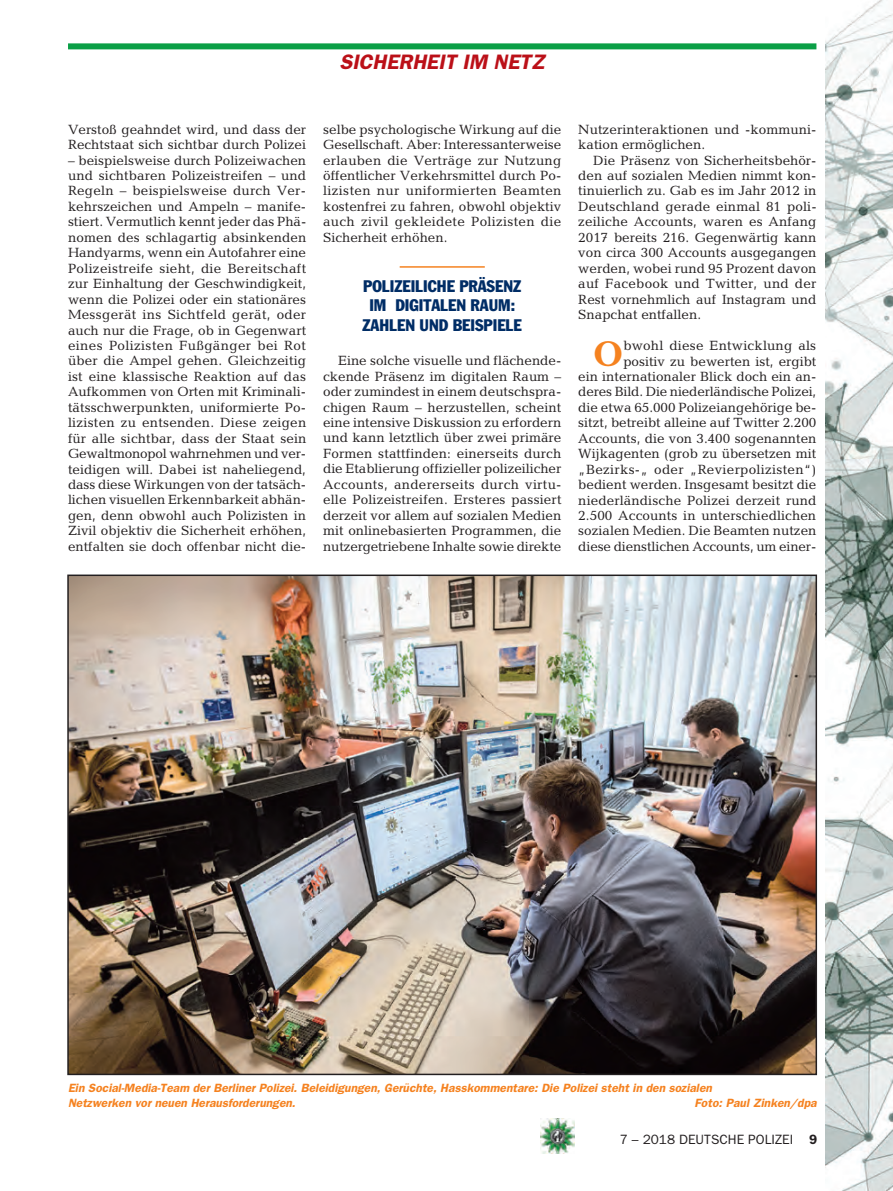
<style>
.page{position:relative;width:893px;height:1191px;background:#fff}
.page>*{position:absolute;margin:0;border:0;box-sizing:border-box;transform-origin:0 0}
.t1{font:700 36.15px "Candida";color:#f58220}
.t2{font:italic 600 21px "Franklin Gothic";color:#bb1018}
.t3{font:condensed 16.5px/19.5px "Franklin Gothic";color:#002d66;text-align:center}
.t4{font:13.5px/15.5px "Candida";color:#231f20;text-align:justify}
.t5{font:13.5px "Franklin Gothic";color:#231f20}
.t6{font:italic 600 12px/15px "Franklin Gothic";color:#f58220}
.s1{font-weight:600}
</style>
<div class="page">
<img style="left:540px;top:1118px;width:34px;height:35px">
<div style="left:68px;top:43px;width:748px;height:6px;background:#0a9f46"></div>
<img style="left:825px;top:0;width:68px;height:1191px">
<hr style="left:400px;top:266px;width:85px;height:2px;background:#f58220">
<img style="left:70px;top:577px;width:744px;height:495px">
<h2 class="t2" style="left:340px;top:49px;width:206px">SICHERHEIT IM NETZ</h2>
<p class="t4" style="left:68px;top:121px;width:240px">Verstoß geahndet wird, und dass der<br>Rechtstaat sich sichtbar durch Polizei</p>
<p class="t4" style="left:68px;top:152px;width:240px">– beispielsweise durch Polizeiwachen und sichtbaren Polizeistreifen – und Regeln – beispielsweise durch Ver&shy;kehrszeichen und Ampeln – manife&shy;stiert. Vermutlich kennt jeder das Phä&shy;nomen des schlagartig absinkenden Handyarms, wenn ein Autofahrer eine Polizeistreife sieht, die Bereitschaft zur Einhaltung der Geschwindigkeit, wenn die Polizei oder ein stationäres Messgerät ins Sichtfeld gerät, oder auch nur die Frage, ob in Gegenwart eines Polizisten Fußgänger bei Rot über die Ampel gehen. Gleichzeitig ist eine klassische Reaktion auf das Aufkommen von Orten mit Kriminali&shy;tätsschwerpunkten, uniformierte Po&shy;lizisten zu entsenden. Diese zeigen für alle sichtbar, dass der Staat sein Gewaltmonopol wahrnehmen und ver&shy;teidigen will. Dabei ist naheliegend, dass diese Wirkungen von der tatsäch&shy;lichen visuellen Erkennbarkeit abhän&shy;gen, denn obwohl auch Polizisten in Zivil objektiv die Sicherheit erhöhen, entfalten sie doch offenbar nicht die-</p>
<p class="t4" style="left:323px;top:121px;width:240px">selbe psychologische Wirkung auf die Gesellschaft. Aber: Interessanterweise erlauben die Verträge zur Nutzung öffentlicher Verkehrsmittel durch Po&shy;lizisten nur uniformierten Beamten kostenfrei zu fahren, obwohl objektiv auch zivil gekleidete Polizisten die Sicherheit erhöhen.</p>
<p class="t3" style="left:363px;top:276px;width:161px">POLIZEILICHE PRÄSENZ<br>IM DIGITALEN RAUM:<br>ZAHLEN UND BEISPIELE</p>
<p class="t4" style="left:323px;top:353px;width:240px;text-indent:15px">Eine solche visuelle und flächende&shy;ckende Präsenz im digitalen Raum – oder zumindest in einem deutschspra&shy;chigen Raum – herzustellen, scheint eine intensive Diskussion zu erfordern und kann letztlich über zwei primäre Formen stattfinden: einerseits durch die Etablierung offizieller polizeilicher Accounts, andererseits durch virtu&shy;elle Polizeistreifen. Ersteres passiert derzeit vor allem auf sozialen Medien mit onlinebasierten Programmen, die nutzergetriebene Inhalte sowie direkte</p>
<p class="t4" style="left:578px;top:121px;width:240px">Nutzerinteraktionen und -kommuni&shy;kation ermöglichen.</p>
<p class="t4" style="left:578px;top:152px;width:240px;text-indent:15px">Die Präsenz von Sicherheitsbehör&shy;den auf sozialen Medien nimmt kon&shy;tinuierlich zu. Gab es im Jahr 2012 in Deutschland gerade einmal 81 poli&shy;zeiliche Accounts, waren es Anfang 2017 bereits 216. Gegenwärtig kann von circa 300 Accounts ausgegangen werden, wobei rund 95 Prozent davon auf Facebook und Twitter, und der Rest vornehmlich auf Instagram und Snapchat entfallen.</p>
<h1 class="t1" style="left:593px;top:332px;width:32px">O</h1>
<p class="t4" style="left:578px;top:338px;width:240px;text-align:right">bwohl diese Entwicklung als<br>positiv zu bewerten ist, ergibt<br>ein internationaler Blick doch ein an&shy;deres Bild. Die niederländische Polizei, die etwa 65.000 Polizeiangehörige be&shy;sitzt, betreibt alleine auf Twitter 2.200<br>Accounts, die von 3.400 sogenannten Wijkagenten (grob zu übersetzen mit „Bezirks-„ oder „Revierpolizisten“) bedient werden. Insgesamt besitzt die niederländische Polizei derzeit rund 2.500 Accounts in unterschiedlichen sozialen Medien. Die Beamten nutzen diese dienstlichen Accounts, um einer-</p>
<p class="t6" style="left:68px;top:1080px;width:645px">Ein Social-Media-Team der Berliner Polizei. Beleidigungen, Gerüchte, Hasskommentare: Die Polizei steht in den sozialen<br>Netzwerken vor neuen Herausforderungen.</p>
<p class="t6" style="left:694px;top:1095px;width:124px">Foto: Paul Zinken/dpa</p>
<p class="t5" style="left:620px;top:1131px;width:199px">7 – 2018 DEUTSCHE POLIZEI <span class="s1">9</span></p>
</div>
